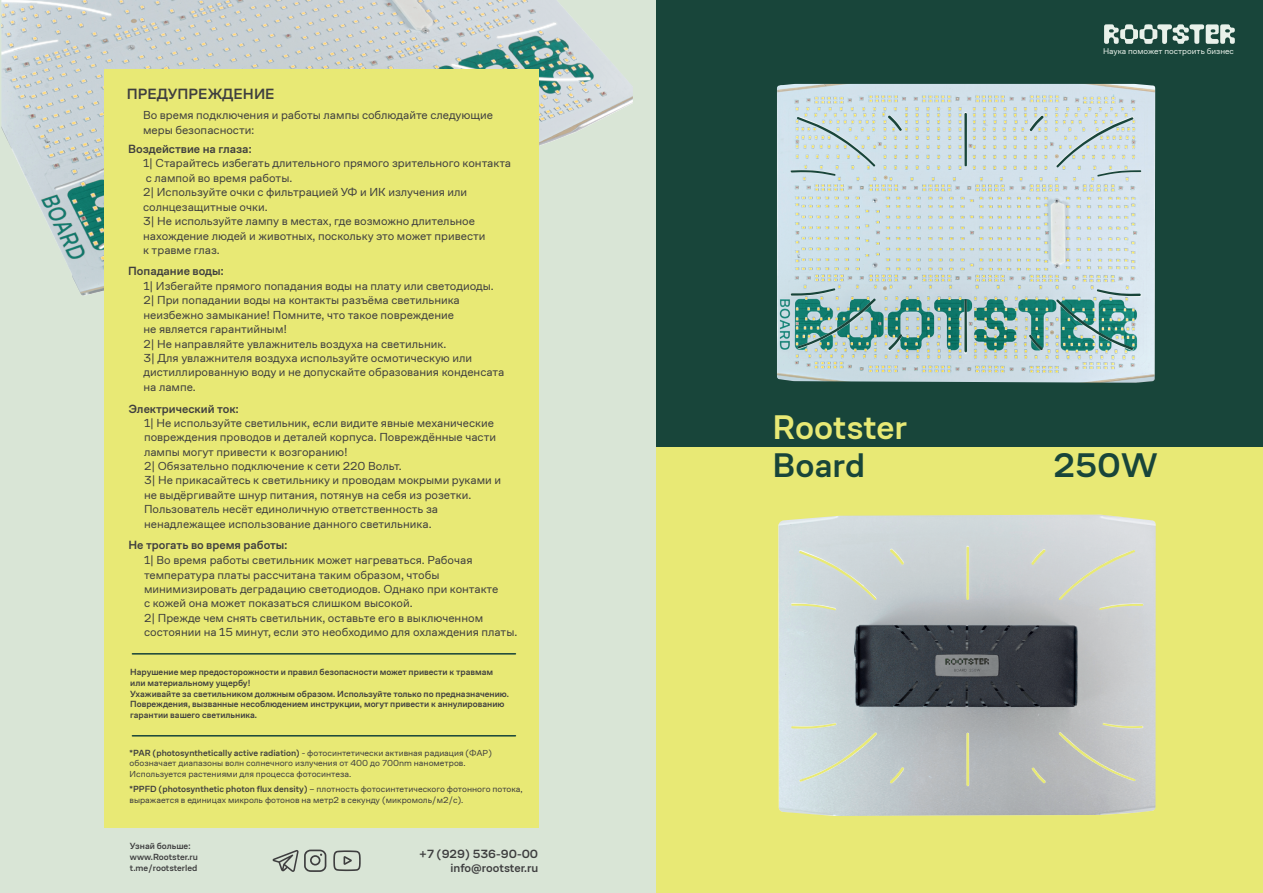
<style>
.page{position:relative;width:1263px;height:893px;background:#fff}
.page>*{position:absolute;margin:0;border:0;box-sizing:border-box;transform-origin:0 0}
.t1{font:500 34.5px "Co Fo Sans";color:#18453a}
.t2{font:500 34.5px "Co Fo Sans";color:#e8e975}
.t3{font:500 15px "Co Fo Sans";color:#3e3e3f}
.t4{font:12px/14.4px "Co Fo Sans";color:#3e3e3f}
.t5{font:500 12px/13.5px "Co Fo Sans";color:#3e3e3f;text-align:right}
.t6{font:9px/10.8px "Co Fo Sans";color:#3e3e3f}
.t7{font:500 9px/10.8px "Co Fo Sans";color:#3e3e3f}
.t8{font:8.55px "Co Fo Sans";color:#e9f1ea}
.s1{font-weight:500}
</style>
<div class="page">
<div style="left:1px;top:0;width:1262px;height:893px;background:#d9e5d6"></div>
<div style="left:656px;top:0;width:607px;height:448px;background:#18453a"></div>
<div style="left:656px;top:448px;width:607px;height:445px;background:#e8e975"></div>
<img style="left:1px;top:0;width:632px;height:296px">
<img style="left:777px;top:84px;width:378px;height:299px">
<div style="left:104px;top:69px;width:434px;height:758px;background:#e8e975"></div>
<hr style="left:132px;top:653px;width:383px;height:2px;background:#18453a">
<hr style="left:132px;top:735px;width:383px;height:1px;background:#18453a">
<img style="left:778px;top:515px;width:378px;height:301px">
<svg style="left:966px;top:733px;width:3px;height:53px"></svg>
<hr style="left:966px;top:547px;width:3px;height:53px;background:#e8e975">
<svg style="left:1031px;top:767px;width:15px;height:17px"></svg>
<svg style="left:1058px;top:723px;width:85px;height:58px;background:#c2c4bf"></svg>
<svg style="left:1031px;top:549px;width:15px;height:16px"></svg>
<svg style="left:1058px;top:550px;width:85px;height:60px;background:#d1d4d1"></svg>
<svg style="left:890px;top:549px;width:14px;height:16px"></svg>
<svg style="left:791px;top:551px;width:85px;height:59px;background:#cfd8d4"></svg>
<svg style="left:889px;top:767px;width:15px;height:17px"></svg>
<svg style="left:791px;top:723px;width:86px;height:59px;background:#cdd8d5"></svg>
<svg style="left:964px;top:299px;width:3px;height:53px"></svg>
<hr style="left:964px;top:113px;width:3px;height:53px;background:#18453a">
<svg style="left:1029px;top:335px;width:14px;height:16px"></svg>
<svg style="left:1056px;top:289px;width:85px;height:61px;background:#74aba4"></svg>
<svg style="left:1029px;top:115px;width:15px;height:16px"></svg>
<svg style="left:1056px;top:117px;width:85px;height:60px;background:#cad8dc"></svg>
<svg style="left:888px;top:115px;width:14px;height:16px"></svg>
<svg style="left:791px;top:117px;width:84px;height:59px;background:#c5d7da"></svg>
<svg style="left:888px;top:334px;width:14px;height:16px"></svg>
<svg style="left:791px;top:288px;width:85px;height:60px;background:#79aca5"></svg>
<svg style="left:273px;top:849px;width:53px;height:23px"></svg>
<svg style="left:333px;top:850px;width:28px;height:21px"></svg>
<svg style="left:1104px;top:24px;width:131px;height:20px"></svg>
<p class="t3" style="left:127px;top:85px;width:149px">ПРЕДУПРЕЖДЕНИЕ</p>
<p class="t4" style="left:143px;top:108px;width:351px">Во время подключения и работы лампы соблюдайте следующие меры безопасности:</p>
<p class="t5" style="left:128px;top:142px;width:125px">Воздействие на глаза:</p>
<p class="t4" style="left:143px;top:156px;width:369px">1| Старайтесь избегать длительного прямого зрительного контакта с лампой во время работы.<br>2| Используйте очки с фильтрацией УФ и ИК излучения или солнцезащитные очки.<br>3| Не используйте лампу в местах, где возможно длительное нахождение людей и животных, поскольку это может привести<br>к травме глаз.</p>
<p class="t5" style="left:128px;top:264px;width:97px">Попадание воды:</p>
<p class="t4" style="left:143px;top:279px;width:362px">1| Избегайте прямого попадания воды на плату или светодиоды.<br>2| При попадании воды на контакты разъёма светильника неизбежно замыкание! Помните, что такое повреждение<br>не является гарантийным!<br>2| Не направляйте увлажнитель воздуха на светильник.<br>3| Для увлажнителя воздуха используйте осмотическую или дистиллированную воду и не допускайте образования конденсата на лампе.</p>
<p class="t5" style="left:128px;top:402px;width:112px">Электрический ток:</p>
<p class="t4" style="left:144px;top:415px;width:358px">1| Не используйте светильник, если видите явные механические повреждения проводов и деталей корпуса. Повреждённые части лампы могут привести к возгоранию!<br>2| Обязательно подключение к сети 220 Вольт.<br>3| Не прикасайтесь к светильнику и проводам мокрыми руками и не выдёргивайте шнур питания, потянув на себя из розетки.<br>Пользователь несёт единоличную ответственность за ненадлежащее использование данного светильника.</p>
<p class="t5" style="left:128px;top:538px;width:160px">Не трогать во время работы:</p>
<p class="t4" style="left:144px;top:553px;width:375px">1| Во время работы светильник может нагреваться. Рабочая температура платы рассчитана таким образом, чтобы минимизировать деградацию светодиодов. Однако при контакте<br>с кожей она может показаться слишком высокой.<br>2| Прежде чем снять светильник, оставьте его в выключенном состоянии на 15 минут, если это необходимо для охлаждения платы.</p>
<p class="t7" style="left:130px;top:666px;width:380px">Нарушение мер предосторожности и правил безопасности может привести к травмам или материальному ущербу!<br>Ухаживайте за светильником должным образом. Используйте только по предназначению.<br>Повреждения, вызванные несоблюдением инструкции, могут привести к аннулированию гарантии вашего светильника.</p>
<p class="t6" style="left:130px;top:747px;width:364px"><span class="s1">*PAR (photosynthetically active radiation)</span> - фотосинтетически активная радиация (ФАР) обозначает диапазоны волн солнечного излучения от 400 до 700nm нанометров.<br>Используется растениями для процесса фотосинтеза.</p>
<p class="t6" style="left:130px;top:784px;width:395px"><span class="s1">*PPFD (photosynthetic photon flux density)</span> – плотность фотосинтетического фотонного потока, выражается в единицах микроль фотонов на метр2 в секунду (микромоль/м2/с).</p>
<p class="t7" style="left:130px;top:841px;width:70px">Узнай больше: www.Rootster.ru t.me/rootsterled</p>
<p class="t5" style="left:419px;top:847px;width:121px">+7 (929) 536-90-00 info@rootster.ru</p>
<h1 class="t2" style="left:772px;top:407px;width:136px">Rootster</h1>
<h1 class="t1" style="left:772px;top:444px;width:94px">Board</h1>
<p class="t8" style="left:1103px;top:46px;width:132px">Наука поможет построить бизнес</p>
<h1 class="t1" style="left:1053px;top:444px;width:105px">250W</h1>
</div>
